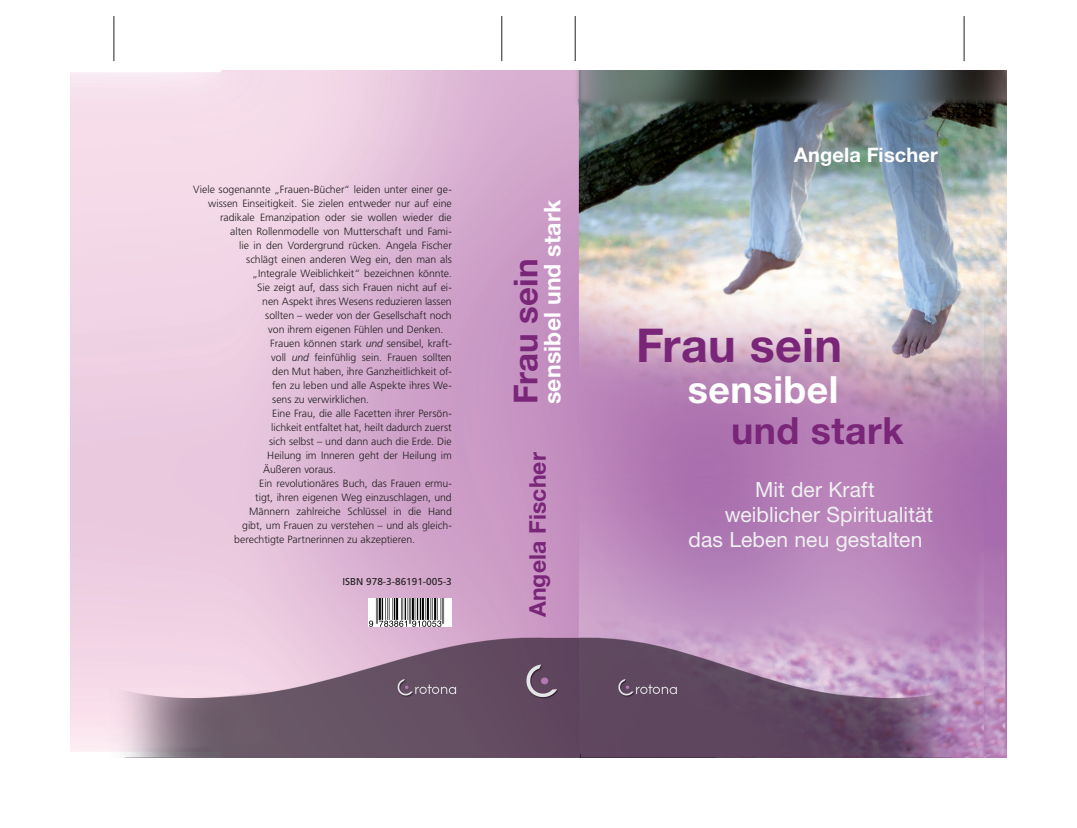
<style>
.page{position:relative;width:1077px;height:828px;background:#fff}
.page>*{position:absolute;margin:0;border:0;box-sizing:border-box;transform-origin:0 0}
.t1{font:700 46.6px "Helvetica Neue";letter-spacing:.005em;color:#792679}
.t2{font:700 37.5px "Helvetica Neue";letter-spacing:.01em;color:#fff}
.t3{font:700 37.5px "Helvetica Neue";letter-spacing:.01em;color:#792679}
.t4{font:700 33px "Helvetica Neue";letter-spacing:.005em;color:#792679}
.t5{font:700 23px "Helvetica Neue";letter-spacing:.01em;color:#fff}
.t6{font:700 23px "Helvetica Neue";letter-spacing:.01em;color:#792679}
.t7{font:21px "Helvetica Neue";letter-spacing:.005em;color:#f0f1f2}
.t8{font:700 20px "Helvetica Neue";letter-spacing:.01em;color:#fff}
.t9{font:300 10.5px "Frutiger";letter-spacing:-.005em;color:#231f20}
.t10{font:10px "Frutiger";color:#231f20}
.s1{font-style:italic}
</style>
<div class="page">
<img style="left:71px;top:71px;width:935px;height:686px">
<img style="left:368px;top:598px;width:84px;height:29px">
<hr style="left:501px;top:16px;width:1px;height:45px;background:#231f20">
<hr style="left:575px;top:16px;width:1px;height:45px;background:#231f20">
<hr style="left:113px;top:16px;width:1px;height:45px;background:#231f20">
<hr style="left:963px;top:16px;width:1px;height:45px;background:#231f20">
<p class="t9" style="left:193px;top:183px;width:260px">Viele sogenannte „Frauen-Bücher“ leiden unter einer ge-</p>
<p class="t9" style="left:208px;top:197px;width:245px">wissen Einseitigkeit. Sie zielen entweder nur auf eine</p>
<p class="t9" style="left:220px;top:211px;width:233px">radikale Emanzipation oder sie wollen wieder die</p>
<p class="t9" style="left:230px;top:225px;width:223px">alten Rollenmodelle von Mutterschaft und Fami-</p>
<p class="t9" style="left:239px;top:239px;width:214px">lie in den Vordergrund rücken. Angela Fischer</p>
<p class="t9" style="left:246px;top:253px;width:207px">schlägt einen anderen Weg ein, den man als</p>
<p class="t9" style="left:252px;top:267px;width:201px">„Integrale Weiblichkeit“ bezeichnen könnte.</p>
<p class="t9" style="left:257px;top:281px;width:196px">Sie zeigt auf, dass sich Frauen nicht auf ei-</p>
<p class="t9" style="left:262px;top:295px;width:191px">nen Aspekt ihres Wesens reduzieren lassen</p>
<p class="t9" style="left:265px;top:309px;width:188px">sollten – weder von der Gesellschaft noch</p>
<p class="t9" style="left:268px;top:323px;width:177px">von ihrem eigenen Fühlen und Denken.</p>
<p class="t9" style="left:270px;top:337px;width:183px">Frauen können stark <span class="s1">und</span> sensibel, kraft-</p>
<p class="t9" style="left:271px;top:351px;width:182px">voll <span class="s1">und</span> feinfühlig sein. Frauen sollten</p>
<p class="t9" style="left:272px;top:365px;width:181px">den Mut haben, ihre Ganzheitlichkeit of-</p>
<p class="t9" style="left:272px;top:379px;width:181px">fen zu leben und alle Aspekte ihres We-</p>
<p class="t9" style="left:272px;top:393px;width:98px">sens zu verwirklichen.</p>
<p class="t9" style="left:272px;top:407px;width:181px">Eine Frau, die alle Facetten ihrer Persön-</p>
<p class="t9" style="left:271px;top:421px;width:182px">lichkeit entfaltet hat, heilt dadurch zuerst</p>
<p class="t9" style="left:269px;top:435px;width:184px">sich selbst – und dann auch die Erde. Die</p>
<p class="t9" style="left:267px;top:449px;width:186px">Heilung im Inneren geht der Heilung im</p>
<p class="t9" style="left:263px;top:463px;width:74px">Äußeren voraus.</p>
<p class="t9" style="left:259px;top:477px;width:194px">Ein revolutionäres Buch, das Frauen ermu-</p>
<p class="t9" style="left:255px;top:491px;width:198px">tigt, ihren eigenen Weg einzuschlagen, und</p>
<p class="t9" style="left:249px;top:505px;width:204px">Männern zahlreiche Schlüssel in die Hand</p>
<p class="t9" style="left:242px;top:519px;width:211px">gibt, um Frauen zu verstehen – und als gleich-</p>
<p class="t9" style="left:234px;top:533px;width:182px">berechtigte Partnerinnen zu akzeptieren.</p>
<p class="t10" style="left:342px;top:575px;width:111px">ISBN 978-3-86191-005-3</p>
<h3 class="t5" style="left:538px;top:404px;width:205px;rotate:-90deg">sensibel und stark</h3>
<h3 class="t4" style="left:505px;top:404px;width:147px;rotate:-90deg">Frau sein</h3>
<h3 class="t6" style="left:523px;top:617px;width:167px;rotate:-90deg">Angela Fischer</h3>
<h3 class="t8" style="left:794px;top:142px;width:145px">Angela Fischer</h3>
<h1 class="t1" style="left:636px;top:316px;width:208px">Frau sein</h1>
<h2 class="t2" style="left:688px;top:366px;width:152px">sensibel</h2>
<h2 class="t3" style="left:731px;top:407px;width:174px">und stark</h2>
<h3 class="t7" style="left:755px;top:477px;width:121px">Mit der Kraft</h3>
<h3 class="t7" style="left:725px;top:502px;width:210px">weiblicher Spiritualität</h3>
<h3 class="t7" style="left:689px;top:527px;width:235px">das Leben neu gestalten</h3>
</div>
